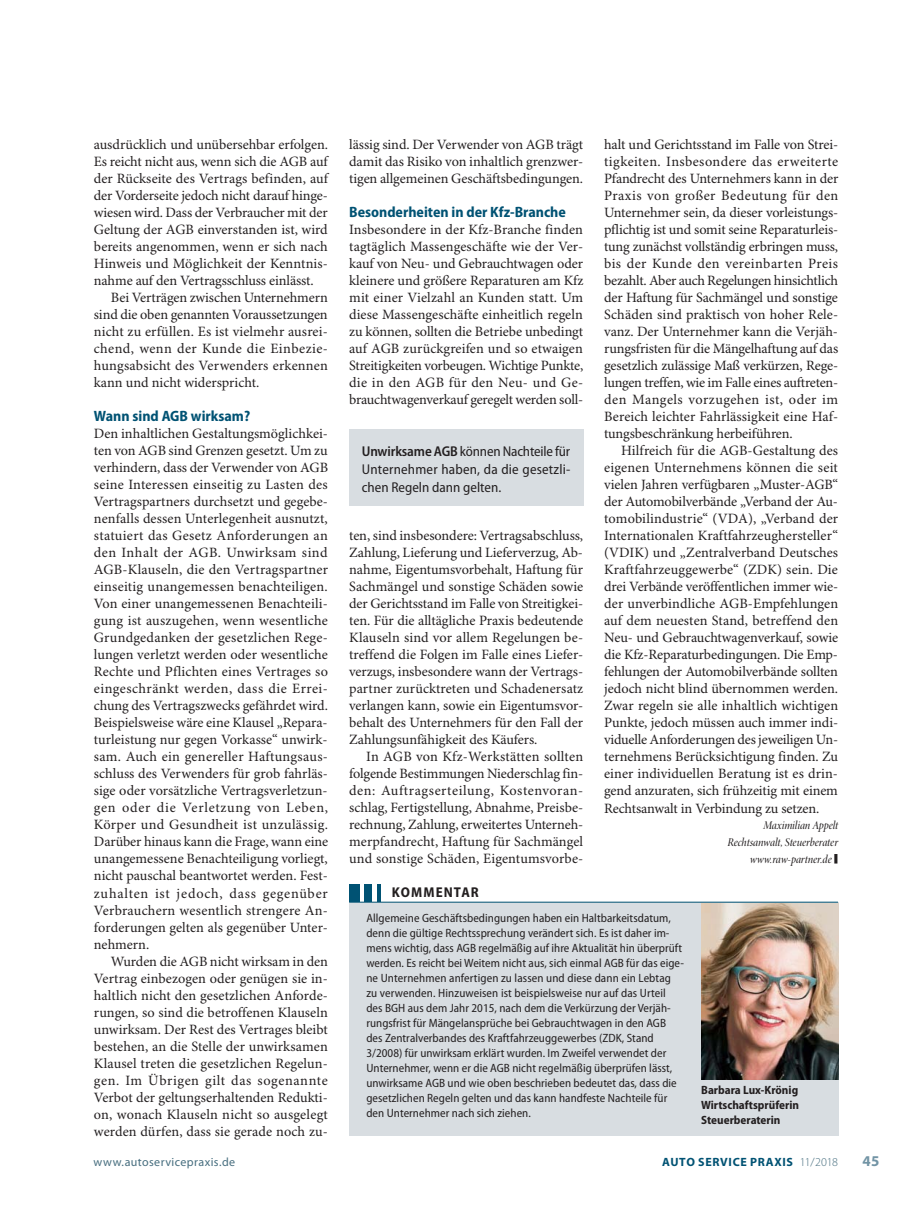
<style>
.page{position:relative;width:919px;height:1212px;background:#fff}
.page>*{position:absolute;margin:0;border:0;box-sizing:border-box;transform-origin:0 0}
.t1{font:32.7px "Minion Pro";color:#231f20;scale:.33 1}
.t2{font:700 semi-condensed 15px "Myriad Pro";color:#005273}
.t3{font:700 15px "Myriad Pro";color:#7294a5}
.t4{font:14.25px/17px "Minion Pro";letter-spacing:-.005em;color:#231f20;text-align:justify}
.t5{font:semi-condensed 14.25px/18px "Myriad Pro";letter-spacing:.015em;color:#231f20;text-align:justify}
.t6{font:700 semi-condensed 14.25px "Myriad Pro";letter-spacing:.075em;color:#231f20}
.t7{font:semi-condensed 12px/15px "Myriad Pro";letter-spacing:.005em;color:#231f20}
.t8{font:12px "Minion Pro Medium Cn It Disp";letter-spacing:-.005em;color:#231f20}
.t9{font:700 semi-condensed 12px/15px "Myriad Pro";color:#231f20;text-align:justify}
.t10{font:12px "Myriad Pro";letter-spacing:.035em;color:#476e7f}
.t11{font:700 12px "Myriad Pro";letter-spacing:.055em;color:#005273}
.s1{font-weight:600}
.s2{font-weight:300;color:#476e7f}
</style>
<div class="page">
<div style="left:349px;top:902px;width:489px;height:233px;background:#d8dde1"></div>
<div style="left:349px;top:884px;width:10px;height:18px;background:#005273"></div>
<div style="left:364px;top:884px;width:8px;height:18px;background:#005273"></div>
<hr style="left:377px;top:884px;width:3px;height:18px;background:#005273">
<hr style="left:349px;top:902px;width:488px;height:1px;background:#005273">
<img style="left:701px;top:903px;width:137px;height:177px">
<div style="left:349px;top:429px;width:234px;height:77px;background:#d8dde1"></div>
<p class="t4" style="left:94px;top:137px;width:235px">ausdrücklich und unübersehbar erfolgen.<br>Es reicht nicht aus, wenn sich die AGB auf der Rückseite des Vertrags befinden, auf der Vorderseite jedoch nicht darauf hinge&shy;wiesen wird. Dass der Verbraucher mit der Geltung der AGB einverstanden ist, wird bereits angenommen, wenn er sich nach Hinweis und Möglichkeit der Kenntnis&shy;nahme auf den Vertragsschluss einlässt.</p>
<p class="t4" style="left:94px;top:290px;width:235px;text-indent:17px">Bei Verträgen zwischen Unternehmern sind die oben genannten Voraussetzungen nicht zu erfüllen. Es ist vielmehr ausrei&shy;chend, wenn der Kunde die Einbezie&shy;hungsabsicht des Verwenders erkennen kann und nicht widerspricht.</p>
<p class="t2" style="left:94px;top:410px;width:158px">Wann sind AGB wirksam?</p>
<p class="t4" style="left:94px;top:426px;width:236px">Den inhaltlichen Gestaltungsmöglichkei&shy;ten von AGB sind Grenzen gesetzt. Um zu verhindern, dass der Verwender von AGB seine Interessen einseitig zu Lasten des Vertragspartners durchsetzt und gegebe&shy;nenfalls dessen Unterlegenheit ausnutzt, statuiert das Gesetz Anforderungen an den Inhalt der AGB. Unwirksam sind AGB-Klauseln, die den Vertragspartner einseitig unangemessen benachteiligen.<br>Von einer unangemessenen Benachteili&shy;gung ist auszugehen, wenn wesentliche Grundgedanken der gesetzlichen Rege&shy;lungen verletzt werden oder wesentliche Rechte und Pflichten eines Vertrages so eingeschränkt werden, dass die Errei&shy;chung des Vertragszwecks gefährdet wird.<br>Beispielsweise wäre eine Klausel „Repara&shy;turleistung nur gegen Vorkasse“ unwirk&shy;sam. Auch ein genereller Haftungsaus&shy;schluss des Verwenders für grob fahrläs&shy;sige oder vorsätzliche Vertragsverletzun&shy;gen oder die Verletzung von Leben, Körper und Gesundheit ist unzulässig.<br>Darüber hinaus kann die Frage, wann eine unangemessene Benachteiligung vorliegt, nicht pauschal beantwortet werden. Fest&shy;zuhalten ist jedoch, dass gegenüber Verbrauchern wesentlich strengere An&shy;forderungen gelten als gegenüber Unter&shy;nehmern.</p>
<p class="t4" style="left:94px;top:954px;width:235px;text-indent:17px">Wurden die AGB nicht wirksam in den Vertrag einbezogen oder genügen sie in&shy;haltlich nicht den gesetzlichen Anforde&shy;rungen, so sind die betroffenen Klauseln unwirksam. Der Rest des Vertrages bleibt bestehen, an die Stelle der unwirksamen Klausel treten die gesetzlichen Regelun&shy;gen. Im Übrigen gilt das sogenannte Verbot der geltungserhaltenden Redukti&shy;on, wonach Klauseln nicht so ausgelegt werden dürfen, dass sie gerade noch zu-</p>
<p class="t4" style="left:604px;top:137px;width:236px">halt und Gerichtsstand im Falle von Strei&shy;tigkeiten. Insbesondere das erweiterte Pfandrecht des Unternehmers kann in der Praxis von großer Bedeutung für den Unternehmer sein, da dieser vorleistungs&shy;pflichtig ist und somit seine Reparaturleis&shy;tung zunächst vollständig erbringen muss, bis der Kunde den vereinbarten Preis bezahlt. Aber auch Regelungen hinsichtlich der Haftung für Sachmängel und sonstige Schäden sind praktisch von hoher Rele&shy;vanz. Der Unternehmer kann die Verjäh&shy;rungsfristen für die Mängelhaftung auf das gesetzlich zulässige Maß verkürzen, Rege&shy;lungen treffen, wie im Falle eines auftreten&shy;den Mangels vorzugehen ist, oder im Bereich leichter Fahrlässigkeit eine Haf&shy;tungsbeschränkung herbeiführen.</p>
<p class="t4" style="left:604px;top:443px;width:236px;text-indent:17px">Hilfreich für die AGB-Gestaltung des eigenen Unternehmens können die seit vielen Jahren verfügbaren „Muster-AGB“ der Automobilverbände „Verband der Au&shy;tomobilindustrie“ (VDA), „Verband der Internationalen Kraftfahrzeughersteller“ (VDIK) und „Zentralverband Deutsches Kraftfahrzeuggewerbe“ (ZDK) sein. Die drei Verbände veröffentlichen immer wie&shy;der unverbindliche AGB-Empfehlungen auf dem neuesten Stand, betreffend den Neu- und Gebrauchtwagenverkauf, sowie die Kfz-Reparaturbedingungen. Die Emp&shy;fehlungen der Automobilverbände sollten jedoch nicht blind übernommen werden.<br>Zwar regeln sie alle inhaltlich wichtigen Punkte, jedoch müssen auch immer indi&shy;viduelle Anforderungen des jeweiligen Un&shy;ternehmens Berücksichtigung finden. Zu einer individuellen Beratung ist es drin&shy;gend anzuraten, sich frühzeitig mit einem Rechtsanwalt in Verbindung zu setzen.</p>
<p class="t8" style="left:763px;top:818px;width:76px">Maximilian Appelt</p>
<p class="t8" style="left:727px;top:835px;width:112px">Rechtsanwalt, Steuerberater</p>
<p class="t8" style="left:749px;top:852px;width:83px">www.raw-partner.de</p>
<h1 class="t1" style="left:833px;top:844px;width:15px">■</h1>
<p class="t4" style="left:349px;top:137px;width:235px">lässig sind. Der Verwender von AGB trägt damit das Risiko von inhaltlich grenzwer&shy;tigen allgemeinen Geschäftsbedingungen.</p>
<p class="t2" style="left:349px;top:206px;width:218px">Besonderheiten in der Kfz-Branche</p>
<p class="t4" style="left:349px;top:222px;width:236px">Insbesondere in der Kfz-Branche finden tagtäglich Massengeschäfte wie der Ver&shy;kauf von Neu- und Gebrauchtwagen oder kleinere und größere Reparaturen am Kfz mit einer Vielzahl an Kunden statt. Um diese Massengeschäfte einheitlich regeln zu können, sollten die Betriebe unbedingt auf AGB zurückgreifen und so etwaigen Streitigkeiten vorbeugen. Wichtige Punkte, die in den AGB für den Neu- und Ge&shy;brauchtwagenverkauf geregelt werden soll-</p>
<p class="t5" style="left:362px;top:444px;width:210px"><span class="s1">Unwirksame AGB</span> können Nachteile für Unternehmer haben, da die gesetzli&shy;chen Regeln dann gelten.</p>
<p class="t4" style="left:349px;top:528px;width:236px">ten, sind insbesondere: Vertragsabschluss, Zahlung, Lieferung und Lieferverzug, Ab&shy;nahme, Eigentumsvorbehalt, Haftung für Sachmängel und sonstige Schäden sowie der Gerichtsstand im Falle von Streitigkei&shy;ten. Für die alltägliche Praxis bedeutende Klauseln sind vor allem Regelungen be&shy;treffend die Folgen im Falle eines Liefer&shy;verzugs, insbesondere wann der Vertrags&shy;partner zurücktreten und Schadenersatz verlangen kann, sowie ein Eigentumsvor&shy;behalt des Unternehmers für den Fall der Zahlungsunfähigkeit des Käufers.</p>
<p class="t4" style="left:349px;top:749px;width:235px;text-indent:17px">In AGB von Kfz-Werkstätten sollten folgende Bestimmungen Niederschlag fin&shy;den: Auftragserteilung, Kostenvoran&shy;schlag, Fertigstellung, Abnahme, Preisbe&shy;rechnung, Zahlung, erweitertes Unterneh&shy;merpfandrecht, Haftung für Sachmängel und sonstige Schäden, Eigentumsvorbe-</p>
<p class="t6" style="left:392px;top:887px;width:88px">KOMMENTAR</p>
<p class="t7" style="left:366px;top:912px;width:319px">Allgemeine Geschäftsbedingungen haben ein Haltbarkeitsdatum, denn die gültige Rechtssprechung verändert sich. Es ist daher im&shy;mens wichtig, dass AGB regelmäßig auf ihre Aktualität hin überprüft werden. Es reicht bei Weitem nicht aus, sich einmal AGB für das eige&shy;ne Unternehmen anfertigen zu lassen und diese dann ein Lebtag zu verwenden. Hinzuweisen ist beispielsweise nur auf das Urteil des BGH aus dem Jahr 2015, nach dem die Verkürzung der Verjäh&shy;rungsfrist für Mängelansprüche bei Gebrauchtwagen in den AGB des Zentralverbandes des Kraftfahrzeuggewerbes (ZDK, Stand 3/2008) für unwirksam erklärt wurden. Im Zweifel verwendet der Unternehmer, wenn er die AGB nicht regelmäßig überprüfen lässt, unwirksame AGB und wie oben beschrieben bedeutet das, dass die gesetzlichen Regeln gelten und das kann handfeste Nachteile für den Unternehmer nach sich ziehen.</p>
<p class="t9" style="left:701px;top:1084px;width:99px">Barbara Lux-Krönig Wirtschaftsprüferin Steuerberaterin</p>
<p class="t10" style="left:94px;top:1154px;width:143px">www.autoservicepraxis.de</p>
<p class="t11" style="left:662px;top:1154px;width:177px">AUTO SERVICE PRAXIS <span class="s2">11/2018</span></p>
<p class="t3" style="left:862px;top:1152px;width:19px">45</p>
</div>
